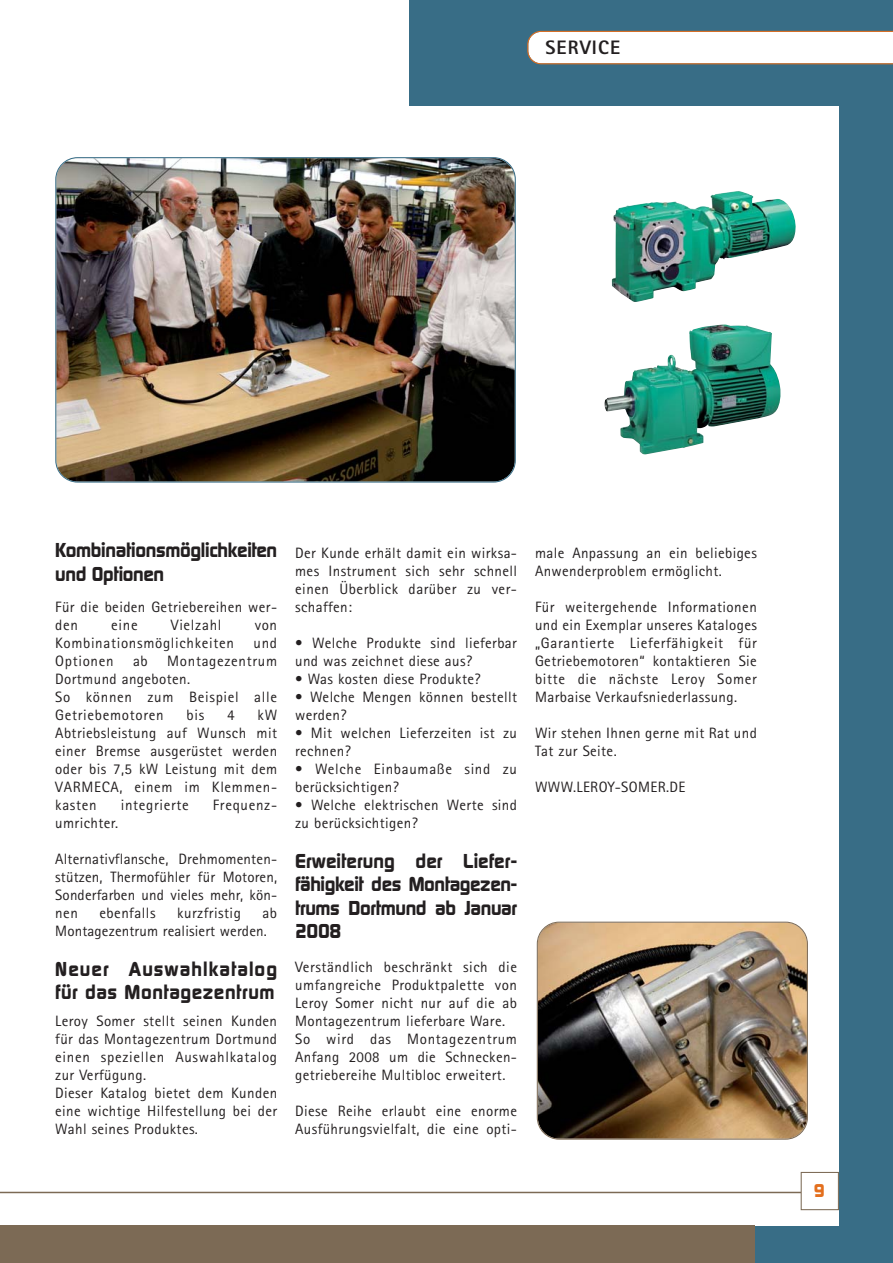
<style>
.page{position:relative;width:893px;height:1263px;background:#fff}
.page>*{position:absolute;margin:0;border:0;box-sizing:border-box;transform-origin:0 0}
.t1{font:700 19.5px/23.4px "Digital";letter-spacing:-.015em;color:#231f20}
.t2{font:700 19.5px/23.4px "Digital";letter-spacing:.03em;color:#231f20}
.t3{font:800 19.5px "Rotis Sans Serif";letter-spacing:.055em;color:#231f20}
.t4{font:700 18px "Digital";color:#e36f1e}
.t5{font:15px/18px "Rotis Sans Serif";letter-spacing:.025em;color:#231f20}
.t6{font:15px/18px "Rotis Sans Serif";letter-spacing:.045em;color:#231f20}
</style>
<div class="page">
<div style="left:410px;top:0;width:483px;height:1263px;background:#386d86"></div>
<div style="left:1px;top:106px;width:838px;height:1120px;background:#fff"></div>
<svg style="left:527px;top:31px;width:366px;height:33px;background:#f9f4f1"></svg>
<hr style="left:0;top:1192px;width:808px;height:1px;background:#7c6a55">
<div style="left:802px;top:1173px;width:36px;height:36px;background:#fff"></div>
<div style="left:801px;top:1172px;width:38px;height:38px;border:1px solid #7c6a55"></div>
<div style="left:0;top:1226px;width:755px;height:37px;background:#7c6a55"></div>
<img style="left:55px;top:157px;width:461px;height:326px">
<img style="left:537px;top:922px;width:271px;height:218px">
<img style="left:611px;top:191px;width:185px;height:111px">
<img style="left:604px;top:324px;width:177px;height:131px">
<h1 class="t3" style="left:545px;top:41px;width:76px">SERVICE</h1>
<h1 class="t1" style="left:55px;top:540px;width:223px">Kombinationsmöglichkeiten und Optionen</h1>
<p class="t5" style="left:55px;top:599px;width:223px">Für die beiden Getriebereihen wer&shy;den</p>
<p class="t5" style="left:111px;top:617px;width:28px">eine</p>
<p class="t6" style="left:171px;top:617px;width:52px">Vielzahl</p>
<p class="t5" style="left:255px;top:617px;width:24px">von</p>
<p class="t6" style="left:55px;top:635px;width:180px">Kombinationsmöglichkeiten</p>
<p class="t5" style="left:254px;top:635px;width:25px">und</p>
<p class="t6" style="left:55px;top:653px;width:60px">Optionen</p>
<p class="t5" style="left:133px;top:653px;width:16px">ab</p>
<p class="t6" style="left:55px;top:653px;width:223px;text-indent:112px">Montagezentrum<br>Dortmund angeboten.<br>So können zum Beispiel alle<br>Getriebemotoren</p>
<p class="t5" style="left:55px;top:707px;width:223px;text-align:justify;text-indent:202px">kW Abtriebsleistung auf Wunsch mit einer Bremse ausgerüstet werden oder bis 7,5 kW Leistung mit dem VARMECA, einem im Klemmen&shy;kasten</p>
<p class="t5" style="left:186px;top:707px;width:19px">bis</p>
<p class="t5" style="left:227px;top:707px;width:9px">4</p>
<p class="t6" style="left:121px;top:797px;width:70px">integrierte</p>
<p class="t6" style="left:213px;top:797px;width:66px">Frequenz-</p>
<p class="t5" style="left:55px;top:815px;width:64px">umrichter.</p>
<p class="t5" style="left:55px;top:851px;width:223px;text-align:justify">Alternativflansche, Drehmomenten&shy;stützen, Thermofühler für Motoren, Sonderfarben und vieles mehr, kön&shy;nen</p>
<p class="t5" style="left:99px;top:905px;width:58px">ebenfalls</p>
<p class="t5" style="left:177px;top:905px;width:65px">kurzfristig</p>
<p class="t5" style="left:55px;top:905px;width:223px;text-indent:207px">ab<br>Montagezentrum realisiert werden.</p>
<h1 class="t2" style="left:55px;top:959px;width:223px">Neuer Auswahlkatalog für das Montagezentrum</h1>
<p class="t5" style="left:55px;top:1013px;width:223px">Leroy Somer stellt seinen Kunden für das Montagezentrum Dortmund einen speziellen Auswahlkatalog zur Verfügung.<br>Dieser Katalog bietet dem Kunden eine wichtige Hilfestellung bei der<br>Wahl seines Produktes.</p>
<p class="t5" style="left:295px;top:545px;width:223px;text-align:justify">Der Kunde erhält damit ein wirksa&shy;mes Instrument sich sehr schnell einen Überblick darüber zu ver&shy;schaffen:</p>
<p class="t5" style="left:295px;top:635px;width:223px">• Welche Produkte sind lieferbar und was zeichnet diese aus?</p>
<p class="t5" style="left:295px;top:671px;width:187px">• Was kosten diese Produkte?</p>
<p class="t5" style="left:295px;top:689px;width:223px">• Welche Mengen können bestellt werden?</p>
<p class="t5" style="left:295px;top:725px;width:223px">• Mit welchen Lieferzeiten ist zu rechnen?</p>
<p class="t6" style="left:295px;top:761px;width:223px">• Welche Einbaumaße sind zu berücksichtigen?</p>
<p class="t5" style="left:295px;top:797px;width:223px">• Welche elektrischen Werte sind zu berücksichtigen?</p>
<h1 class="t1" style="left:295px;top:851px;width:223px;text-align:justify">Erweiterung der Liefer&shy;fähigkeit des Montagezen&shy;trums Dortmund ab Januar 2008</h1>
<p class="t5" style="left:295px;top:959px;width:223px">Verständlich beschränkt sich die umfangreiche Produktpalette von<br>Leroy Somer nicht nur auf die ab<br>Montagezentrum lieferbare Ware.<br>So wird das Montagezentrum<br>Anfang 2008 um die Schnecken&shy;getriebereihe Multibloc erweitert.</p>
<p class="t5" style="left:295px;top:1103px;width:223px">Diese Reihe erlaubt eine enorme<br>Ausführungsvielfalt, die eine opti-</p>
<p class="t5" style="left:535px;top:545px;width:223px">male Anpassung an ein beliebiges<br>Anwenderproblem ermöglicht.</p>
<p class="t5" style="left:535px;top:599px;width:223px;text-align:justify">Für weitergehende Informationen und ein Exemplar unseres Kataloges „Garantierte Lieferfähigkeit für Getriebemotoren“ kontaktieren Sie bitte die nächste Leroy Somer Marbaise Verkaufsniederlassung.</p>
<p class="t5" style="left:535px;top:725px;width:223px">Wir stehen Ihnen gerne mit Rat und<br>Tat zur Seite.</p>
<p class="t5" style="left:535px;top:779px;width:152px">WWW.LEROY-SOMER.DE</p>
<p class="t4" style="left:814px;top:1184px;width:12px">9</p>
</div>
